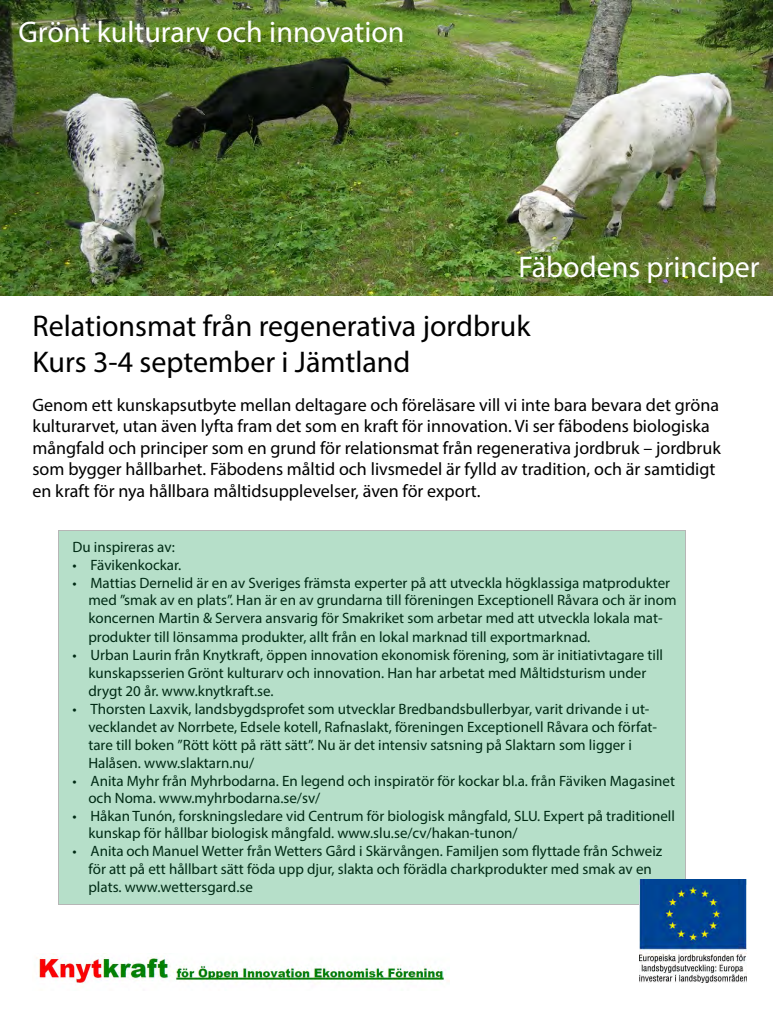
<style>
.page{position:relative;width:773px;height:1024px;background:#fff}
.page>*{position:absolute;margin:0;border:0;box-sizing:border-box;transform-origin:0 0}
.t1{font:30px/36px "Myriad Pro";color:#000}
.t2{font:30px "Myriad Pro";color:#fff}
.t3{font:18px/21.6px "Myriad Pro";color:#000}
.t4{font:15px/18px "Myriad Pro";color:#000}
</style>
<div class="page">
<img style="left:0;top:0;width:773px;height:296px">
<div style="left:58px;top:530px;width:628px;height:375px;background:#b6dfc9"></div>
<img style="left:639px;top:879px;width:107px;height:104px">
<img style="left:36px;top:953px;width:414px;height:31px">
<h1 class="t2" style="left:18px;top:13px;width:388px">Grönt kulturarv och innovation</h1>
<h1 class="t2" style="left:519px;top:249px;width:243px">Fäbodens principer</h1>
<h1 class="t1" style="left:33px;top:308px;width:499px">Relationsmat från regenerativa jordbruk<br>Kurs 3-4 september i Jämtland</h1>
<p class="t3" style="left:32px;top:393px;width:690px">Genom ett kunskapsutbyte mellan deltagare och föreläsare vill vi inte bara bevara det gröna kulturarvet, utan även lyfta fram det som en kraft för innovation. Vi ser fäbodens biologiska mångfald och principer som en grund för relationsmat från regenerativa jordbruk – jordbruk som bygger hållbarhet. Fäbodens måltid och livsmedel är fylld av tradition, och är samtidigt en kraft för nya hållbara måltidsupplevelser, även för export.</p>
<p class="t4" style="left:72px;top:537px;width:104px">Du inspireras av:</p>
<p class="t4" style="left:72px;top:555px;width:110px">• Fävikenkockar.</p>
<p class="t4" style="left:88px;top:573px;width:590px;text-indent:-16px">• Mattias Dernelid är en av Sveriges främsta experter på att utveckla högklassiga matprodukter med ”smak av en plats”. Han är en av grundarna till föreningen Exceptionell Råvara och är inom koncernen Martin &amp; Servera ansvarig för Smakriket som arbetar med att utveckla lokala mat&shy;produkter till lönsamma produkter, allt från en lokal marknad till exportmarknad.</p>
<p class="t4" style="left:88px;top:645px;width:576px;text-indent:-16px">• Urban Laurin från Knytkraft, öppen innovation ekonomisk förening, som är initiativtagare till kunskapsserien Grönt kulturarv och innovation. Han har arbetat med Måltidsturism under drygt 20 år. www.knytkraft.se.</p>
<p class="t4" style="left:88px;top:699px;width:570px;text-indent:-16px">• Thorsten Laxvik, landsbygdsprofet som utvecklar Bredbandsbullerbyar, varit drivande i ut&shy;vecklandet av Norrbete, Edsele kotell, Rafnaslakt, föreningen Exceptionell Råvara och förfat&shy;tare till boken ”Rött kött på rätt sätt”. Nu är det intensiv satsning på Slaktarn som ligger i Halåsen. www.slaktarn.nu/</p>
<p class="t4" style="left:88px;top:772px;width:588px;line-height:17.4px;text-indent:-16px">• Anita Myhr från Myhrbodarna. En legend och inspiratör för kockar bl.a. från Fäviken Magasinet och Noma. www.myhrbodarna.se/sv/</p>
<p class="t4" style="left:88px;top:807px;width:588px;line-height:17.4px;text-indent:-16px">• Håkan Tunón, forskningsledare vid Centrum för biologisk mångfald, SLU. Expert på traditionell kunskap för hållbar biologisk mångfald. www.slu.se/cv/hakan-tunon/</p>
<p class="t4" style="left:88px;top:842px;width:575px;line-height:17.7px;text-indent:-16px">• Anita och Manuel Wetter från Wetters Gård i Skärvången. Familjen som flyttade från Schweiz för att på ett hållbart sätt föda upp djur, slakta och förädla charkprodukter med smak av en plats. www.wettersgard.se</p>
</div>
